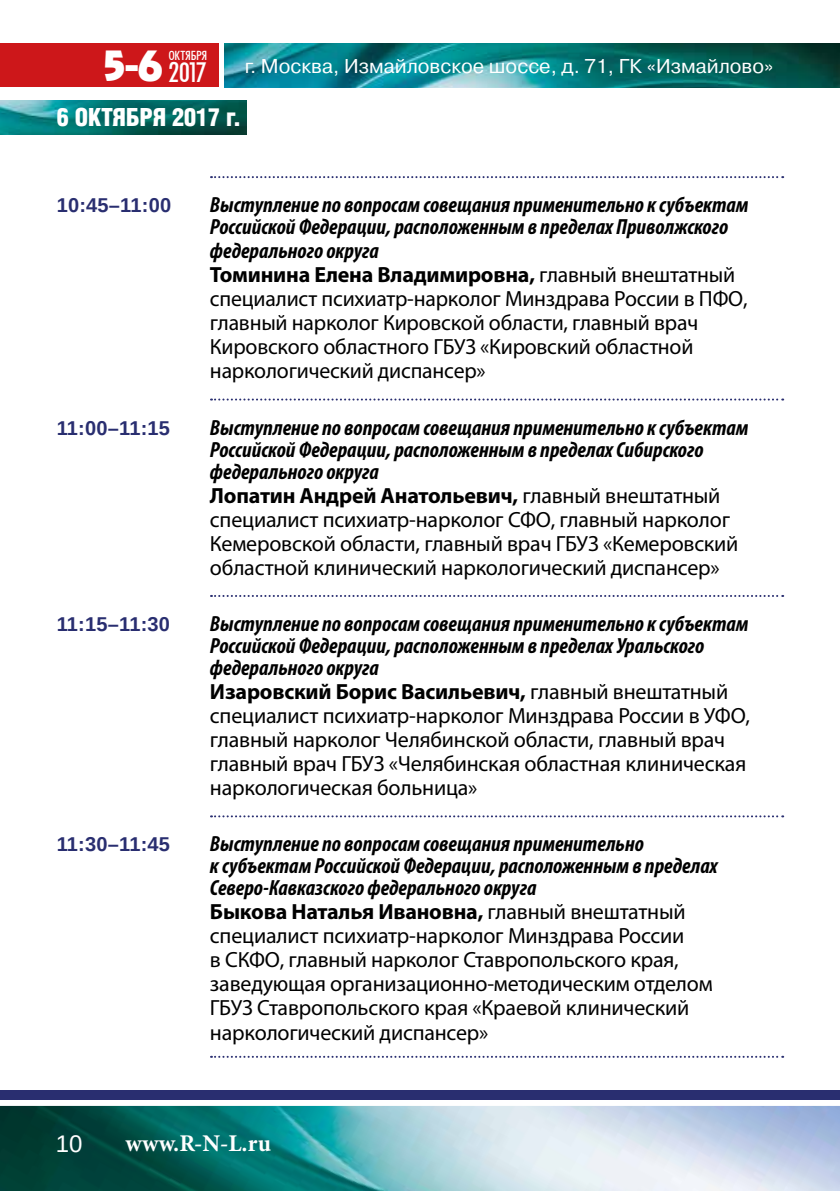
<style>
.page{position:relative;width:840px;height:1191px;background:#fff}
.page>*{position:absolute;margin:0;border:0;box-sizing:border-box;transform-origin:0 0}
.t1{font:500 37.6px "AG Revue Cyr";color:#fff}
.t2{font:30px "Futura Condensed Plain";color:#fff}
.t3{font:300 condensed 24px "AG Letterica";color:#fff}
.t4{font:700 24px "Minion Pro";color:#fff}
.t5{font:24px "Liberation Sans";color:#fff}
.t6{font:22px/24px "Myriad Pro";letter-spacing:-.01em;color:#000}
.t7{font:italic 700 condensed 22px/22px "Myriad Pro";color:#000}
.t8{font:20px "Pragmatica C";color:#fff}
.t9{font:700 20px "Liberation Sans";letter-spacing:.01em;color:#292e70}
.t10{font:14px "Futura Condensed Plain";letter-spacing:.005em;color:#fff}
.s1{font-weight:700;font-style:italic;font-stretch:condensed}
.s2{font-weight:700}
</style>
<div class="page">
<img style="left:0;top:1106px;width:839px;height:85px">
<div style="left:0;top:1090px;width:839px;height:10px;background:#292e70"></div>
<div style="left:0;top:43px;width:218px;height:44px;background:#cd171a"></div>
<img style="left:224px;top:43px;width:615px;height:45px">
<img style="left:0;top:101px;width:247px;height:33px">
<svg style="left:211px;top:176px;width:571px;height:2px"></svg>
<svg style="left:211px;top:398px;width:571px;height:2px"></svg>
<svg style="left:211px;top:595px;width:571px;height:2px"></svg>
<svg style="left:211px;top:815px;width:571px;height:2px"></svg>
<svg style="left:211px;top:1055px;width:571px;height:2px"></svg>
<h1 class="t1" style="left:103px;top:45px;width:61px">5-6</h1>
<p class="t10" style="left:169px;top:47px;width:40px">ОКТЯБРЯ</p>
<h2 class="t2" style="left:169px;top:55px;width:39px">2017</h2>
<p class="t8" style="left:245px;top:55px;width:530px">г. Москва, Измайловское шоссе, д. 71, ГК «Измайлово»</p>
<p class="t3" style="left:57px;top:103px;width:186px">6 ОКТЯБРЯ 2017 г.</p>
<p class="t9" style="left:57px;top:191px;width:116px">10:45–11:00</p>
<p class="t7" style="left:210px;top:193px;width:540px">Выступление по вопросам совещания применительно к субъектам<br>Российской Федерации, расположенным в пределах Приволжского</p>
<p class="t6" style="left:210px;top:238px;width:539px"><span class="s1">федерального округа<br></span><span class="s2">Томинина Елена Владимировна,</span> главный внештатный специалист психиатр-нарколог Минздрава России в ПФО, главный нарколог Кировской области, главный врач Кировского областного ГБУЗ «Кировский областной наркологический диспансер»</p>
<p class="t9" style="left:57px;top:414px;width:115px">11:00–11:15</p>
<p class="t7" style="left:210px;top:416px;width:540px">Выступление по вопросам совещания применительно к субъектам<br>Российской Федерации, расположенным в пределах Сибирского федерального округа</p>
<p class="t6" style="left:210px;top:483px;width:529px"><span class="s2">Лопатин Андрей Анатольевич,</span> главный внештатный специалист психиатр-нарколог СФО, главный нарколог Кемеровской области, главный врач ГБУЗ «Кемеровский областной клинический наркологический диспансер»</p>
<p class="t9" style="left:57px;top:610px;width:115px">11:15–11:30</p>
<p class="t7" style="left:210px;top:612px;width:540px">Выступление по вопросам совещания применительно к субъектам<br>Российской Федерации, расположенным в пределах Уральского федерального округа</p>
<p class="t6" style="left:210px;top:679px;width:541px"><span class="s2">Изаровский Борис Васильевич,</span> главный внештатный специалист психиатр-нарколог Минздрава России в УФО, главный нарколог Челябинской области, главный врач главный врач ГБУЗ «Челябинская областная клиническая наркологическая больница»</p>
<p class="t9" style="left:57px;top:830px;width:115px">11:30–11:45</p>
<p class="t7" style="left:210px;top:832px;width:508px">Выступление по вопросам совещания применительно<br>к субъектам Российской Федерации, расположенным в пределах<br>Северо-Кавказского федерального округа</p>
<p class="t6" style="left:210px;top:899px;width:504px"><span class="s2">Быкова Наталья Ивановна,</span> главный внештатный специалист психиатр-нарколог Минздрава России<br>в СКФО, главный нарколог Ставропольского края, заведующая организационно-методическим отделом ГБУЗ Ставропольского края «Краевой клинический наркологический диспансер»</p>
<p class="t5" style="left:56px;top:1128px;width:28px">10</p>
<p class="t4" style="left:125px;top:1126px;width:147px">www.R-N-L.ru</p>
</div>
